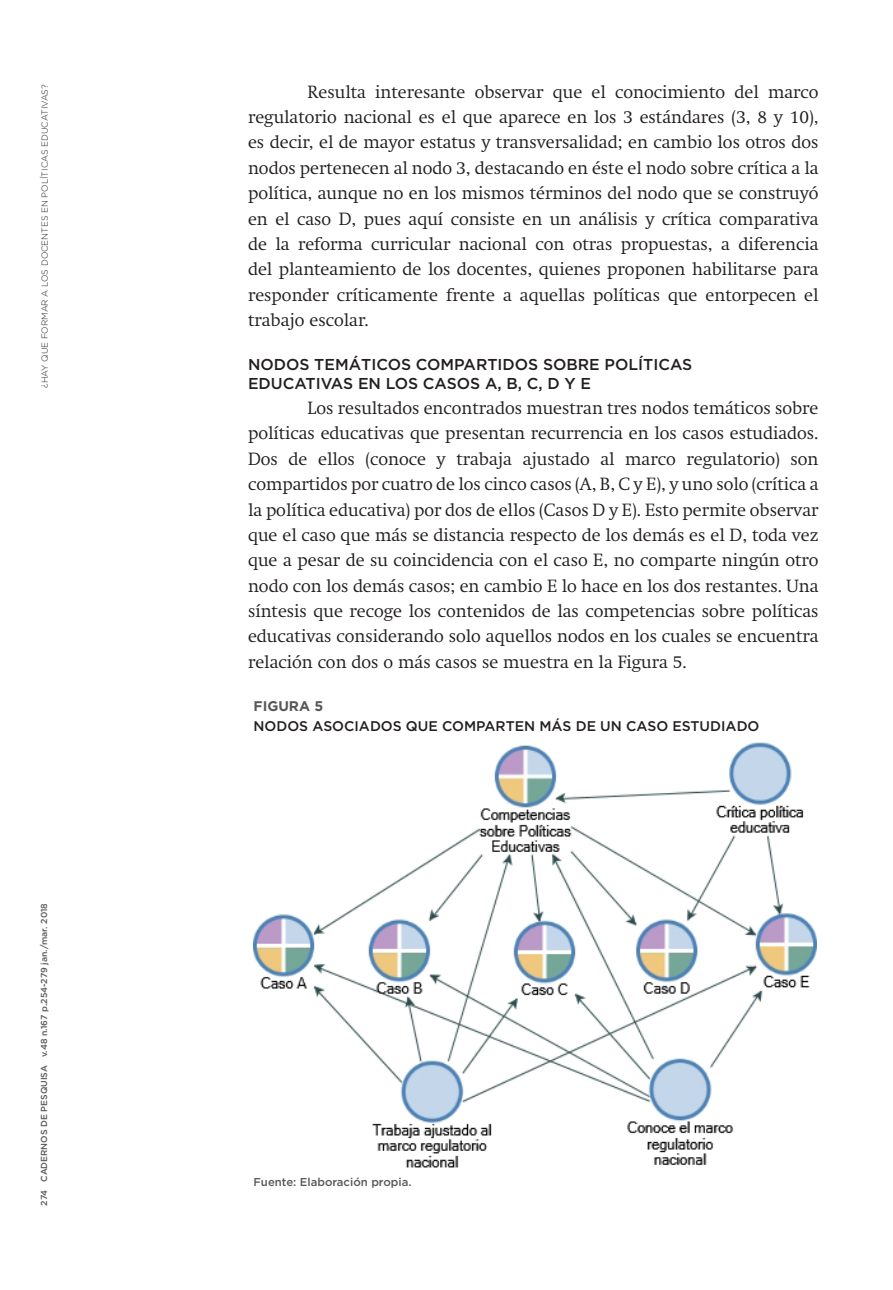
<style>
.page{position:relative;width:893px;height:1290px;background:#fff}
.page>*{position:absolute;margin:0;border:0;box-sizing:border-box;transform-origin:0 0}
.t1{font:300 17.5px/25.4px "Swift";color:#231f20;text-align:justify}
.t2{font:500 15.75px/18.9px "Gotham HTF";color:#231f20}
.t3{font:500 14px "Gotham HTF";color:#231f20}
.t4{font:700 14px "Gotham HTF";color:#57585a}
.t5{font:500 11.38px "Gotham HTF";color:#57585a}
.t6{font:500 8.75px "Gotham HTF";color:#57585a}
.t7{font:300 8.75px "Gotham HTF";color:#231f20}
</style>
<div class="page">
<img style="left:254px;top:743px;width:562px;height:425px">
<p class="t7" style="left:40px;top:388px;width:305px;rotate:-90deg">¿HAY QUE FORMAR A LOS DOCENTES EN POLÍTICAS EDUCATIVAS?</p>
<p class="t6" style="left:39px;top:1205px;width:304px;rotate:-90deg">274 CADERNOS DE PESQUISA v.48 n.167 p.254-279 jan./mar. 2018</p>
<p class="t1" style="left:248px;top:79px;width:572px;text-indent:60px">Resulta interesante observar que el conocimiento del marco regulatorio nacional es el que aparece en los 3 estándares (3, 8 y 10), es decir, el de mayor estatus y transversalidad; en cambio los otros dos nodos pertenecen al nodo 3, destacando en éste el nodo sobre crítica a la política, aunque no en los mismos términos del nodo que se construyó en el caso D, pues aquí consiste en un análisis y crítica comparativa de la reforma curricular nacional con otras propuestas, a diferencia del planteamiento de los docentes, quienes proponen habilitarse para responder críticamente frente a aquellas políticas que entorpecen el trabajo escolar.</p>
<p class="t2" style="left:248px;top:354px;width:446px">NODOS TEMÁTICOS COMPARTIDOS SOBRE POLÍTICAS<br>EDUCATIVAS EN LOS CASOS A, B, C, D Y E</p>
<p class="t1" style="left:248px;top:395px;width:572px;text-indent:60px">Los resultados encontrados muestran tres nodos temáticos sobre políticas educativas que presentan recurrencia en los casos estudiados.<br>Dos de ellos (conoce y trabaja ajustado al marco regulatorio) son compartidos por cuatro de los cinco casos (A, B, C y E), y uno solo (crítica a la política educativa) por dos de ellos (Casos D y E). Esto permite observar que el caso que más se distancia respecto de los demás es el D, toda vez que a pesar de su coincidencia con el caso E, no comparte ningún otro nodo con los demás casos; en cambio E lo hace en los dos restantes. Una síntesis que recoge los contenidos de las competencias sobre políticas educativas considerando solo aquellos nodos en los cuales se encuentra relación con dos o más casos se muestra en la Figura 5.</p>
<p class="t4" style="left:254px;top:698px;width:71px">FIGURA 5</p>
<p class="t3" style="left:254px;top:718px;width:507px">NODOS ASOCIADOS QUE COMPARTEN MÁS DE UN CASO ESTUDIADO</p>
<p class="t5" style="left:254px;top:1176px;width:160px">Fuente: Elaboración propia.</p>
</div>
